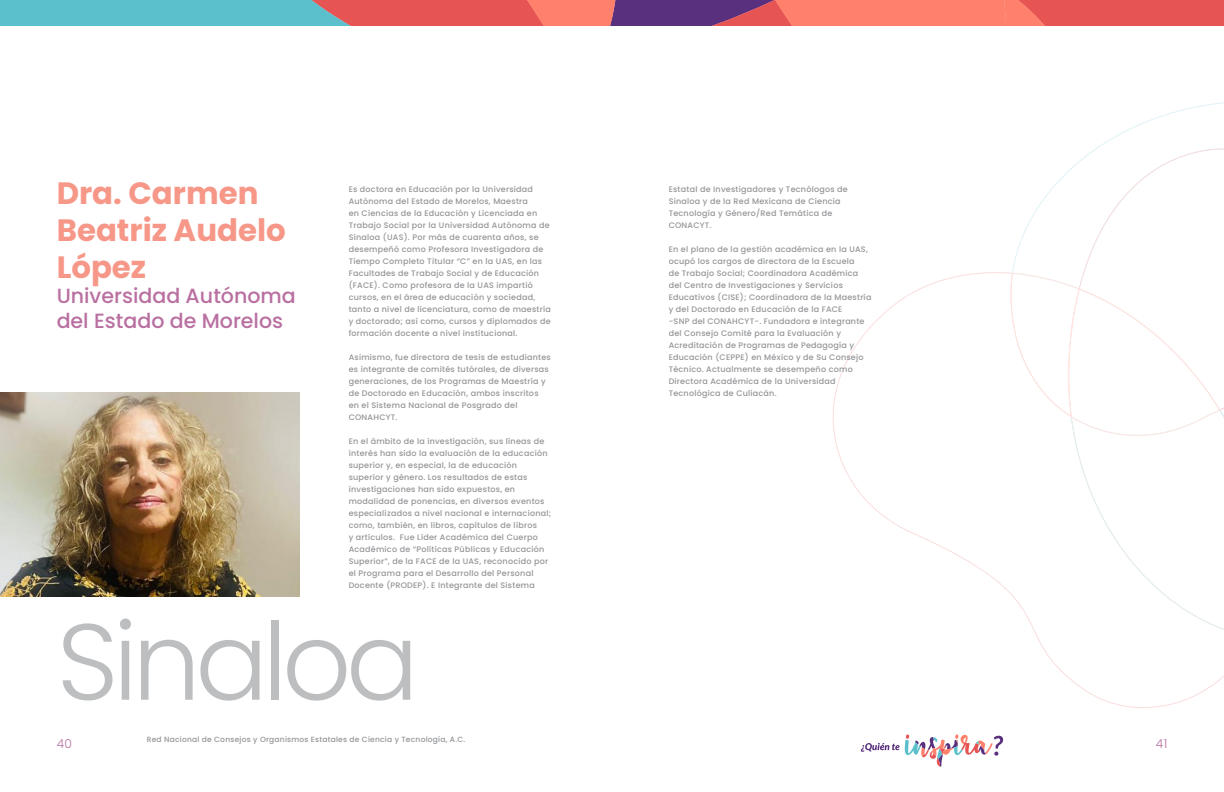
<style>
.page{position:relative;width:1224px;height:792px;background:#fff}
.page>*{position:absolute;margin:0;border:0;box-sizing:border-box;transform-origin:0 0}
.t1{font:300 107.9px "Poppins";letter-spacing:-.05em;color:#bcbec0}
.t2{font:700 30.8px/37px "Poppins";color:#f69788}
.t3{font:500 20.6px/24.7px "Poppins";color:#b970a1}
.t4{font:300 12.2px "Poppins";color:#b970a1}
.t5{font:500 8px/12px "Poppins";letter-spacing:.03em;color:#939598}
.t6{font:500 7.5px "Poppins";letter-spacing:.03em;color:#939598}
</style>
<div class="page">
<svg style="left:861px;top:734px;width:142px;height:33px"></svg>
<img style="left:0;top:392px;width:300px;height:204px">
<svg style="left:833px;top:272px;width:391px;height:436px"></svg>
<svg style="left:1078px;top:112px;width:146px;height:161px"></svg>
<svg style="left:1010px;top:273px;width:214px;height:367px"></svg>
<svg style="left:0;top:0;width:1224px;height:26px;background:#b8787e"></svg>
<h2 class="t2" style="left:57px;top:175px;width:231px">Dra. Carmen<br>Beatriz Audelo<br>López</h2>
<h3 class="t3" style="left:57px;top:283px;width:241px">Universidad Autónoma del Estado de Morelos</h3>
<p class="t5" style="left:349px;top:183px;width:204px">Es doctora en Educación por la Universidad Autónoma del Estado de Morelos, Maestra<br>en Ciencias de la Educación y Licenciada en Trabajo Social por la Universidad Autónoma de Sinaloa (UAS). Por más de cuarenta años, se desempeñó como Profesora Investigadora de Tiempo Completo Titular “C” en la UAS, en las Facultades de Trabajo Social y de Educación (FACE). Como profesora de la UAS impartió cursos, en el área de educación y sociedad, tanto a nivel de licenciatura, como de maestría y doctorado; así como, cursos y diplomados de formación docente a nivel institucional.</p>
<p class="t5" style="left:349px;top:351px;width:204px">Asimismo, fue directora de tesis de estudiantes es integrante de comités tutórales, de diversas generaciones, de los Programas de Maestría y de Doctorado en Educación, ambos inscritos en el Sistema Nacional de Posgrado del CONAHCYT.</p>
<p class="t5" style="left:349px;top:435px;width:204px">En el ámbito de la investigación, sus líneas de interés han sido la evaluación de la educación superior y, en especial, la de educación superior y género. Los resultados de estas investigaciones han sido expuestos, en modalidad de ponencias, en diversos eventos especializados a nivel nacional e internacional; como, también, en libros, capítulos de libros<br>y artículos. Fue Líder Académica del Cuerpo Académico de “Políticas Públicas y Educación Superior”, de la FACE de la UAS, reconocido por el Programa para el Desarrollo del Personal Docente (PRODEP). E Integrante del Sistema</p>
<p class="t5" style="left:669px;top:183px;width:181px">Estatal de Investigadores y Tecnólogos de<br>Sinaloa y de la Red Mexicana de Ciencia<br>Tecnología y Género/Red Temática de<br>CONACYT.</p>
<p class="t5" style="left:669px;top:243px;width:204px">En el plano de la gestión académica en la UAS, ocupó los cargos de directora de la Escuela<br>de Trabajo Social; Coordinadora Académica del Centro de Investigaciones y Servicios Educativos (CISE); Coordinadora de la Maestría y del Doctorado en Educación de la FACE<br>-SNP del CONAHCYT-. Fundadora e integrante del Consejo Comité para la Evaluación y Acreditación de Programas de Pedagogía y Educación (CEPPE) en México y de Su Consejo Técnico. Actualmente se desempeño como Directora Académica de la Universidad Tecnológica de Culiacán.</p>
<h1 class="t1" style="left:57px;top:599px;width:364px">Sinaloa</h1>
<h3 class="t4" style="left:57px;top:737px;width:17px">40</h3>
<h3 class="t4" style="left:1156px;top:737px;width:13px">41</h3>
<p class="t6" style="left:147px;top:735px;width:320px">Red Nacional de Consejos y Organismos Estatales de Ciencia y Tecnología, A.C.</p>
</div>
